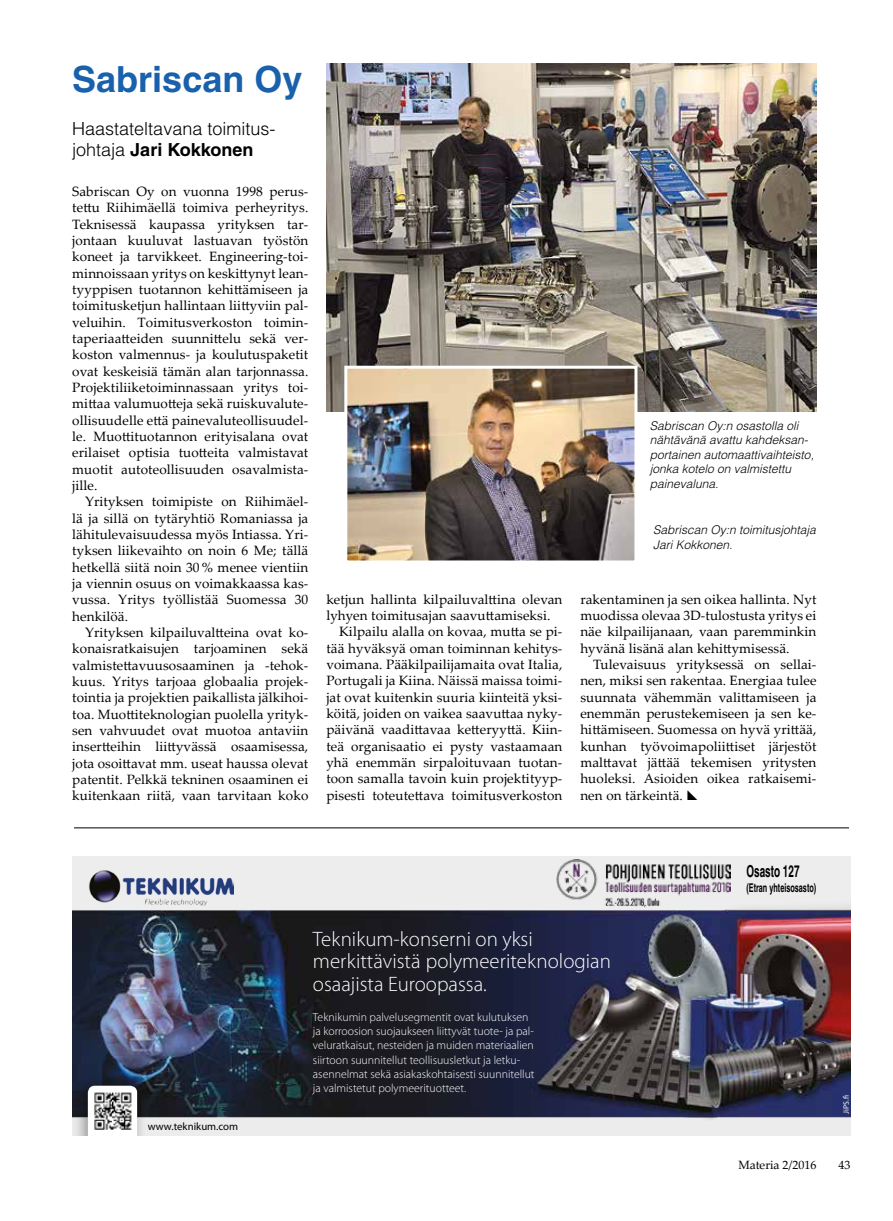
<style>
.page{position:relative;width:893px;height:1221px;background:#fff}
.page>*{position:absolute;margin:0;border:0;box-sizing:border-box;transform-origin:0 0}
.t1{font:700 36px "Helvetica";color:#1961ac}
.t2{font:300 20.85px/22.2px "Myriad Pro";color:#fff}
.t3{font:300 18px/21.6px "Helvetica";color:#000}
.t4{font:700 condensed 16.5px "Helvetica";color:#000;scale:.74 1}
.t5{font:13.5px/16.4px "Palatino Linotype";letter-spacing:.01em;color:#000;text-align:justify}
.t6{font:italic 300 12px/14.4px "Helvetica";color:#000}
.t7{font:700 condensed 12px "Helvetica";color:#000;scale:.74 1}
.t8{font:12px "Palatino Linotype";color:#000}
.t9{font:300 11.7px/14.1px "Myriad Pro";color:#fff}
.t10{font:10.8px "Myriad Pro";color:#000}
.t11{font:7.8px "Myriad Pro";color:#fff}
.s1{font-weight:700}
</style>
<div class="page">
<img style="left:326px;top:64px;width:490px;height:347px">
<img style="left:348px;top:370px;width:285px;height:189px">
<div style="left:344px;top:366px;width:293px;height:197px;border:3px solid #fff"></div>
<hr style="left:74px;top:827px;width:775px;height:1px;background:#000">
<img style="left:72px;top:857px;width:778px;height:278px">
<img style="left:83px;top:867px;width:150px;height:38px">
<div style="left:72px;top:1074px;width:74px;height:61px;background:#000;opacity:.4"></div>
<svg style="left:88px;top:1085px;width:49px;height:50px"></svg>
<img style="left:93px;top:1091px;width:39px;height:38px">
<img style="left:556px;top:859px;width:174px;height:48px">
<h1 class="t1" style="left:72px;top:57px;width:232px">Sabriscan Oy</h1>
<h3 class="t3" style="left:72px;top:117px;width:205px">Haastateltavana toimitus&shy;johtaja <span class="s1">Jari Kokkonen</span></h3>
<p class="t5" style="left:72px;top:183px;width:238px">Sabriscan Oy on vuonna 1998 perus&shy;tettu Riihimäellä toimiva perheyritys.<br>Teknisessä kaupassa yrityksen tar&shy;jontaan kuuluvat lastuavan työstön koneet ja tarvikkeet. Engineering-toi&shy;minnoissaan yritys on keskittynyt lean&shy;tyyppisen tuotannon kehittämiseen ja toimitusketjun hallintaan liittyviin pal&shy;veluihin. Toimitusverkoston toimin&shy;taperiaatteiden suunnittelu sekä ver&shy;koston valmennus- ja koulutuspaketit ovat keskeisiä tämän alan tarjonnassa.<br>Projektiliiketoiminnassaan yritys toi&shy;mittaa valumuotteja sekä ruiskuvalute&shy;ollisuudelle että painevaluteollisuudel&shy;le. Muottituotannon erityisalana ovat erilaiset optisia tuotteita valmistavat muotit autoteollisuuden osavalmista&shy;jille.</p>
<p class="t5" style="left:72px;top:493px;width:238px;text-indent:13px">Yrityksen toimipiste on Riihimäel&shy;lä ja sillä on tytäryhtiö Romaniassa ja lähitulevaisuudessa myös Intiassa. Yri&shy;tyksen liikevaihto on noin 6 Me; tällä hetkellä siitä noin 30 % menee vientiin ja viennin osuus on voimakkaassa kas&shy;vussa. Yritys työllistää Suomessa 30 henkilöä.</p>
<p class="t5" style="left:72px;top:623px;width:238px;text-indent:13px">Yrityksen kilpailuvaltteina ovat ko&shy;konaisratkaisujen tarjoaminen sekä valmistettavuusosaaminen ja -tehok&shy;kuus. Yritys tarjoaa globaalia projek&shy;tointia ja projektien paikallista jälkihoi&shy;toa. Muottiteknologian puolella yrityk&shy;sen vahvuudet ovat muotoa antaviin insertteihin liittyvässä osaamisessa, jota osoittavat mm. useat haussa olevat patentit. Pelkkä tekninen osaaminen ei kuitenkaan riitä, vaan tarvitaan koko</p>
<p class="t5" style="left:326px;top:590px;width:238px">ketjun hallinta kilpailuvalttina olevan</p>
<p class="t5" style="left:326px;top:606px;width:226px">lyhyen toimitusajan saavuttamiseksi.</p>
<p class="t5" style="left:339px;top:623px;width:225px">Kilpailu alalla on kovaa, mutta se pi-</p>
<p class="t5" style="left:326px;top:639px;width:238px">tää hyväksyä oman toiminnan kehitys-</p>
<p class="t5" style="left:326px;top:655px;width:238px">voimana. Pääkilpailijamaita ovat Italia,</p>
<p class="t5" style="left:326px;top:672px;width:238px">Portugali ja Kiina. Näissä maissa toimi-</p>
<p class="t5" style="left:326px;top:688px;width:238px">jat ovat kuitenkin suuria kiinteitä yksi-</p>
<p class="t5" style="left:326px;top:704px;width:238px">köitä, joiden on vaikea saavuttaa nyky-</p>
<p class="t5" style="left:326px;top:720px;width:238px">päivänä vaadittavaa ketteryyttä. Kiin-</p>
<p class="t5" style="left:326px;top:737px;width:238px">teä organisaatio ei pysty vastaamaan</p>
<p class="t5" style="left:326px;top:753px;width:238px">yhä enemmän sirpaloituvaan tuotan-</p>
<p class="t5" style="left:326px;top:769px;width:238px">toon samalla tavoin kuin projektityyp-</p>
<p class="t5" style="left:326px;top:786px;width:238px">pisesti toteutettava toimitusverkoston</p>
<p class="t6" style="left:650px;top:418px;width:166px">Sabriscan Oy:n osastolla oli nähtävänä avattu kahdeksan&shy;portainen automaattivaihteisto, jonka kotelo on valmistettu painevaluna.</p>
<p class="t6" style="left:653px;top:523px;width:164px">Sabriscan Oy:n toimitusjohtaja<br>Jari Kokkonen.</p>
<p class="t5" style="left:580px;top:590px;width:238px">rakentaminen ja sen oikea hallinta. Nyt muodissa olevaa 3D-tulostusta yritys ei näe kilpailijanaan, vaan paremminkin hyvänä lisänä alan kehittymisessä.</p>
<p class="t5" style="left:580px;top:655px;width:238px;text-indent:13px">Tulevaisuus yrityksessä on sellai&shy;nen, miksi sen rakentaa. Energiaa tulee suunnata vähemmän valittamiseen ja enemmän perustekemiseen ja sen ke&shy;hittämiseen. Suomessa on hyvä yrittää, kunhan työvoimapoliittiset järjestöt malttavat jättää tekemisen yritysten huoleksi. Asioiden oikea ratkaisemi&shy;nen on tärkeintä.</p>
<p class="t4" style="left:746px;top:861px;width:73px">Osasto 127</p>
<p class="t7" style="left:746px;top:880px;width:96px">(Etran yhteisosasto)</p>
<p class="t10" style="left:148px;top:1119px;width:92px">www.teknikum.com</p>
<h2 class="t2" style="left:313px;top:928px;width:299px">Teknikum-konserni on yksi merkittävistä polymeeriteknologian osaajista Euroopassa.</h2>
<p class="t9" style="left:313px;top:1010px;width:223px">Teknikumin palvelusegmentit ovat kulutuksen ja korroosion suojaukseen liittyvät tuote- ja pal&shy;veluratkaisut, nesteiden ja muiden materiaalien siirtoon suunnitellut teollisuusletkut ja letku&shy;asennelmat sekä asiakaskohtaisesti suunnitellut ja valmistetut polymeerituotteet.</p>
<p class="t11" style="left:841px;top:1113px;width:20px;rotate:-90deg">JiPS.fi</p>
<p class="t8" style="left:738px;top:1155px;width:80px">Materia 2/2016</p>
<p class="t8" style="left:838px;top:1155px;width:13px">43</p>
</div>
